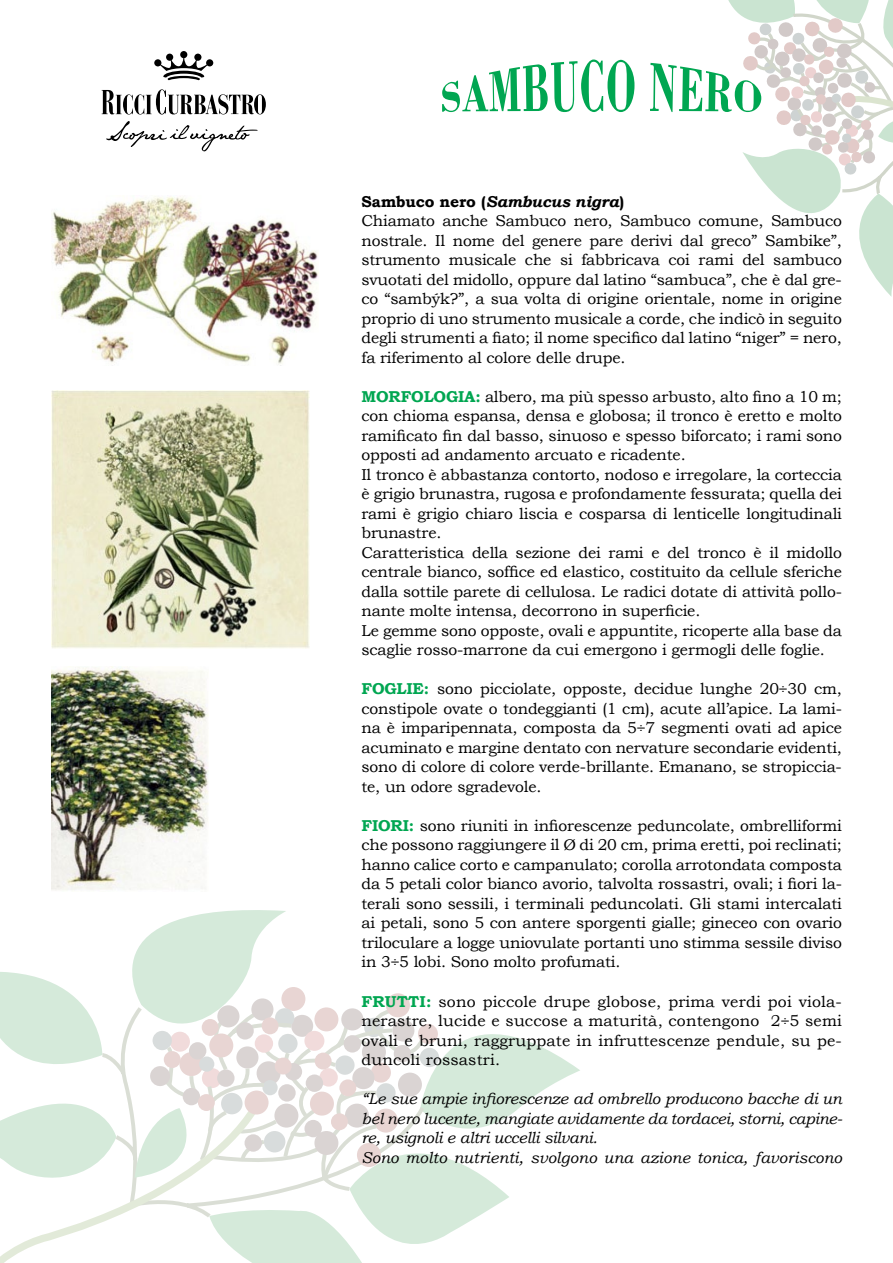
<style>
.page{position:relative;width:893px;height:1263px;background:#fff}
.page>*{position:absolute;margin:0;border:0;box-sizing:border-box;transform-origin:0 0}
.t1{font:15.75px/19.5px "Bookman Old Style";letter-spacing:-.01em;color:#000;text-align:justify}
.t2{font:italic 15.75px/19.5px "Bookman Old Style";letter-spacing:-.01em;color:#000}
.t3{font:700 15.75px "Bookman Old Style";letter-spacing:-.01em;color:#00a651}
.s1{font-weight:700}
.s2{font-weight:700;font-style:italic}
.s3{font-weight:700;color:#00a651}
</style>
<div class="page">
<svg style="left:106px;top:121px;width:152px;height:30px"></svg>
<svg style="left:154px;top:51px;width:59px;height:29px"></svg>
<svg style="left:102px;top:89px;width:164px;height:26px"></svg>
<svg style="left:442px;top:59px;width:193px;height:53px"></svg>
<svg style="left:0;top:910px;width:580px;height:353px"></svg>
<svg style="left:650px;top:0;width:243px;height:297px"></svg>
<img style="left:51px;top:196px;width:268px;height:168px">
<img style="left:51px;top:390px;width:258px;height:258px">
<img style="left:51px;top:666px;width:157px;height:224px">
<p class="t1" style="left:361px;top:192px;width:482px;text-align:left"><span class="s1">SAMBUCO NERO (</span><span class="s2">Sambucus nigra</span><span class="s1">)<br></span>Chiamato anche Sambuco nero, Sambuco comune, Sambuco nostrale. Il nome del genere pare derivi dal greco” Sambike”, strumento musicale che si fabbricava coi rami del sambuco svuotati del midollo, oppure dal latino “sambuca”, che è dal gre&shy;co “sambýk?”, a sua volta di origine orientale, nome in origine proprio di uno strumento musicale a corde, che indicò in seguito degli strumenti a fiato; il nome specifico dal latino “niger” = nero, fa riferimento al colore delle drupe.</p>
<p class="t3" style="left:361px;top:387px;width:27px">MORFOLOGIA</p>
<p class="t1" style="left:361px;top:387px;width:482px;text-align:left;text-indent:114px"><span class="s3">:</span> albero, ma più spesso arbusto, alto fino a 10 m; con chioma espansa, densa e globosa; il tronco è eretto e molto ramificato fin dal basso, sinuoso e spesso biforcato; i rami sono opposti ad andamento arcuato e ricadente.<br>Il tronco è abbastanza contorto, nodoso e irregolare, la corteccia è grigio brunastra, rugosa e profondamente fessurata; quella dei rami è grigio chiaro liscia e cosparsa di lenticelle longitudinali brunastre.<br>Caratteristica della sezione dei rami e del tronco è il midollo centrale bianco, soffice ed elastico, costituito da cellule sferiche dalla sottile parete di cellulosa. Le radici dotate di attività pollo&shy;nante molte intensa, decorrono in superficie.<br>Le gemme sono opposte, ovali e appuntite, ricoperte alla base da scaglie rosso-marrone da cui emergono i germogli delle foglie.</p>
<p class="t3" style="left:361px;top:680px;width:22px">FOGLIE</p>
<p class="t1" style="left:361px;top:679px;width:482px;text-indent:62px"><span class="s3">:</span> sono picciolate, opposte, decidue lunghe 20÷30 cm, constipole ovate o tondeggianti (1 cm), acute all’apice. La lami&shy;na è imparipennata, composta da 5÷7 segmenti ovati ad apice acuminato e margine dentato con nervature secondarie evidenti, sono di colore di colore verde-brillante. Emanano, se stropiccia&shy;te, un odore sgradevole.</p>
<p class="t3" style="left:361px;top:816px;width:21px">FIORI</p>
<p class="t1" style="left:361px;top:816px;width:482px;text-indent:47px"><span class="s3">:</span> sono riuniti in infiorescenze peduncolate, ombrelliformi che possono raggiungere il Ø di 20 cm, prima eretti, poi reclinati; hanno calice corto e campanulato; corolla arrotondata composta da 5 petali color bianco avorio, talvolta rossastri, ovali; i fiori la&shy;terali sono sessili, i terminali peduncolati. Gli stami intercalati ai petali, sono 5 con antere sporgenti gialle; gineceo con ovario triloculare a logge uniovulate portanti uno stimma sessile diviso in 3÷5 lobi. Sono molto profumati.</p>
<p class="t3" style="left:361px;top:992px;width:23px">FRUTTI</p>
<p class="t1" style="left:361px;top:991px;width:482px;text-indent:65px"><span class="s3">:</span> sono piccole drupe globose, prima verdi poi viola&shy;nerastre, lucide e succose a maturità, contengono 2÷5 semi ovali e bruni, raggruppate in infruttescenze pendule, su pe&shy;duncoli rossastri.</p>
<p class="t2" style="left:361px;top:1089px;width:483px">“Le sue ampie infiorescenze ad ombrello producono bacche di un bel nero lucente, mangiate avidamente da tordacei, storni, capine&shy;re, usignoli e altri uccelli silvani.<br>Sono molto nutrienti, svolgono una azione tonica, favoriscono</p>
</div>
